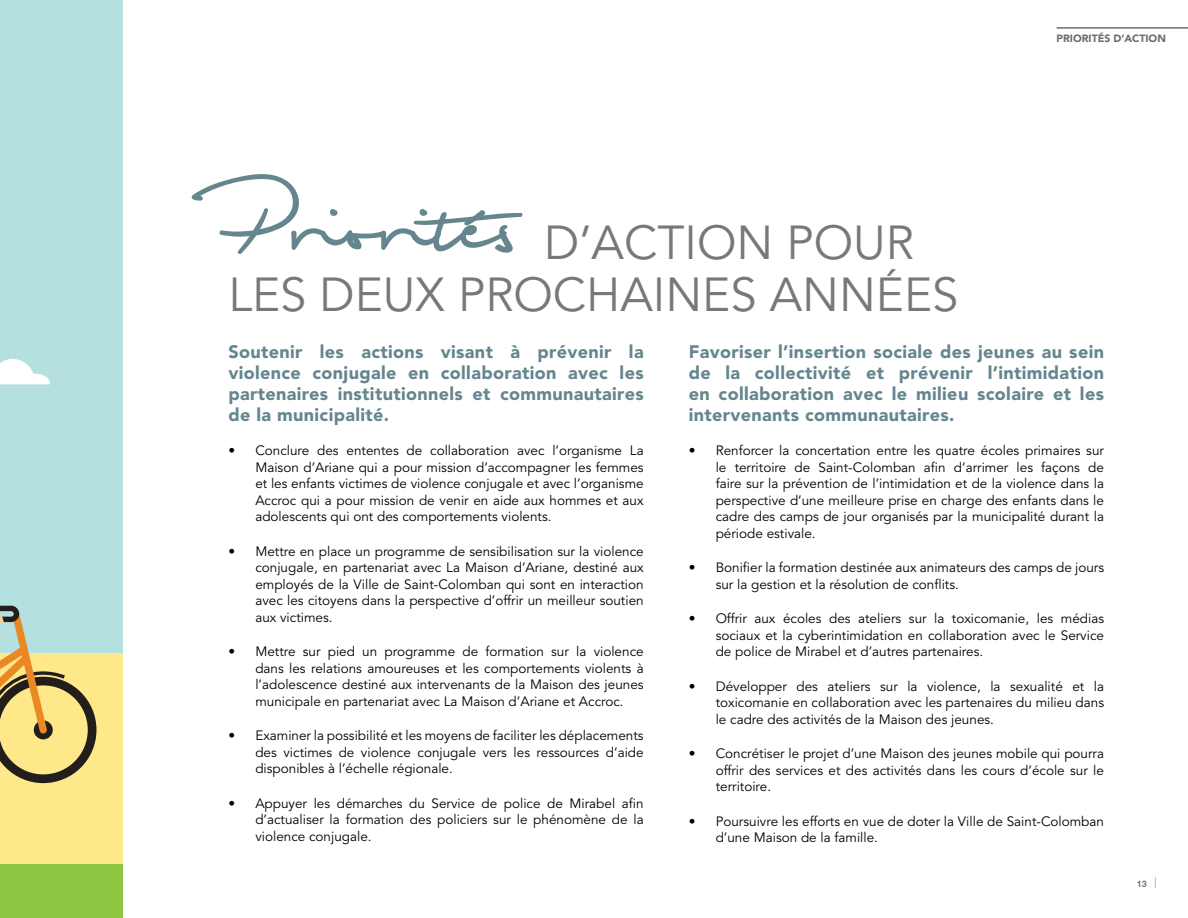
<style>
.page{position:relative;width:1188px;height:918px;background:#fff}
.page>*{position:absolute;margin:0;border:0;box-sizing:border-box;transform-origin:0 0}
.t1{font:47.4px/51.2px "Avenir";color:#77787b}
.t2{font:900 18px/21px "Avenir";letter-spacing:.02em;color:#65868e;text-align:justify}
.t3{font:13.5px/16.5px "Avenir";color:#000;text-align:justify}
.t4{font:900 10.5px "Avenir";color:#6d6e71}
.t5{font:700 9px "Helvetica Neue LT Std";color:#777580}
</style>
<div class="page">
<hr style="left:1057px;top:27px;width:131px;height:2px;background:#6d6e71">
<div style="left:0;top:0;width:122px;height:650px;background:#b4e1e0"></div>
<div style="left:0;top:653px;width:122px;height:212px;background:#fee889"></div>
<div style="left:0;top:865px;width:122px;height:53px;background:#8dc640"></div>
<svg style="left:0;top:359px;width:50px;height:25px"></svg>
<svg style="left:0;top:605px;width:96px;height:178px"></svg>
<svg style="left:191px;top:174px;width:332px;height:80px"></svg>
<h1 class="t1" style="left:228px;top:219px;width:654px;text-indent:469px">on pour les deux prochain es anné</h1>
<h1 class="t1" style="left:544px;top:219px;width:49px">d’</h1>
<h1 class="t1" style="left:904px;top:270px;width:50px">es</h1>
<p class="t4" style="left:1057px;top:32px;width:111px">PRIORITÉS D’ACTION</p>
<h2 class="t2" style="left:228px;top:341px;width:417px">Soutenir les actions visant à prévenir la violence conjugale en collaboration avec les partenaires institutionnels et communautaires de la municipalité.</h2>
<p class="t3" style="left:255px;top:443px;width:390px;text-indent:-27px">• Conclure des ententes de collaboration avec l’organisme La Maison d’Ariane qui a pour mission d’accompagner les femmes et les enfants victimes de violence conjugale et avec l’organisme Accroc qui a pour mission de venir en aide aux hommes et aux adolescents qui ont des comportements violents.</p>
<p class="t3" style="left:255px;top:543px;width:390px;text-indent:-27px">• Mettre en place un programme de sensibilisation sur la violence conjugale, en partenariat avec La Maison d’Ariane, destiné aux employés de la Ville de Saint-Colomban qui sont en interaction avec les citoyens dans la perspective d’offrir un meilleur soutien aux victimes.</p>
<p class="t3" style="left:255px;top:644px;width:390px;text-indent:-27px">• Mettre sur pied un programme de formation sur la violence dans les relations amoureuses et les comportements violents à l’adolescence destiné aux intervenants de la Maison des jeunes municipale en partenariat avec La Maison d’Ariane et Accroc.</p>
<p class="t3" style="left:255px;top:728px;width:390px;text-indent:-27px">• Examiner la possibilité et les moyens de faciliter les déplacements des victimes de violence conjugale vers les ressources d’aide disponibles à l’échelle régionale.</p>
<p class="t3" style="left:255px;top:795px;width:390px;text-indent:-27px">• Appuyer les démarches du Service de police de Mirabel afin d’actualiser la formation des policiers sur le phénomène de la violence conjugale.</p>
<h2 class="t2" style="left:689px;top:341px;width:417px">Favoriser l’insertion sociale des jeunes au sein de la collectivité et prévenir l’intimidation en collaboration avec le milieu scolaire et les intervenants communautaires.</h2>
<p class="t3" style="left:716px;top:443px;width:390px;text-indent:-27px">• Renforcer la concertation entre les quatre écoles primaires sur le territoire de Saint-Colomban afin d’arrimer les façons de faire sur la prévention de l’intimidation et de la violence dans la perspective d’une meilleure prise en charge des enfants dans le cadre des camps de jour organisés par la municipalité durant la période estivale.</p>
<p class="t3" style="left:716px;top:560px;width:390px;text-indent:-27px">• Bonifier la formation destinée aux animateurs des camps de jours sur la gestion et la résolution de conflits.</p>
<p class="t3" style="left:716px;top:611px;width:390px;text-indent:-27px">• Offrir aux écoles des ateliers sur la toxicomanie, les médias sociaux et la cyberintimidation en collaboration avec le Service de police de Mirabel et d’autres partenaires.</p>
<p class="t3" style="left:716px;top:678px;width:390px;text-indent:-27px">• Développer des ateliers sur la violence, la sexualité et la toxicomanie en collaboration avec les partenaires du milieu dans le cadre des activités de la Maison des jeunes.</p>
<p class="t3" style="left:716px;top:746px;width:390px;text-indent:-27px">• Concrétiser le projet d’une Maison des jeunes mobile qui pourra offrir des services et des activités dans les cours d’école sur le territoire.</p>
<p class="t3" style="left:716px;top:813px;width:390px;text-indent:-27px">• Poursuivre les efforts en vue de doter la Ville de Saint-Colomban d’une Maison de la famille.</p>
<p class="t5" style="left:1137px;top:879px;width:21px">13 <sup>|</sup></p>
</div>
